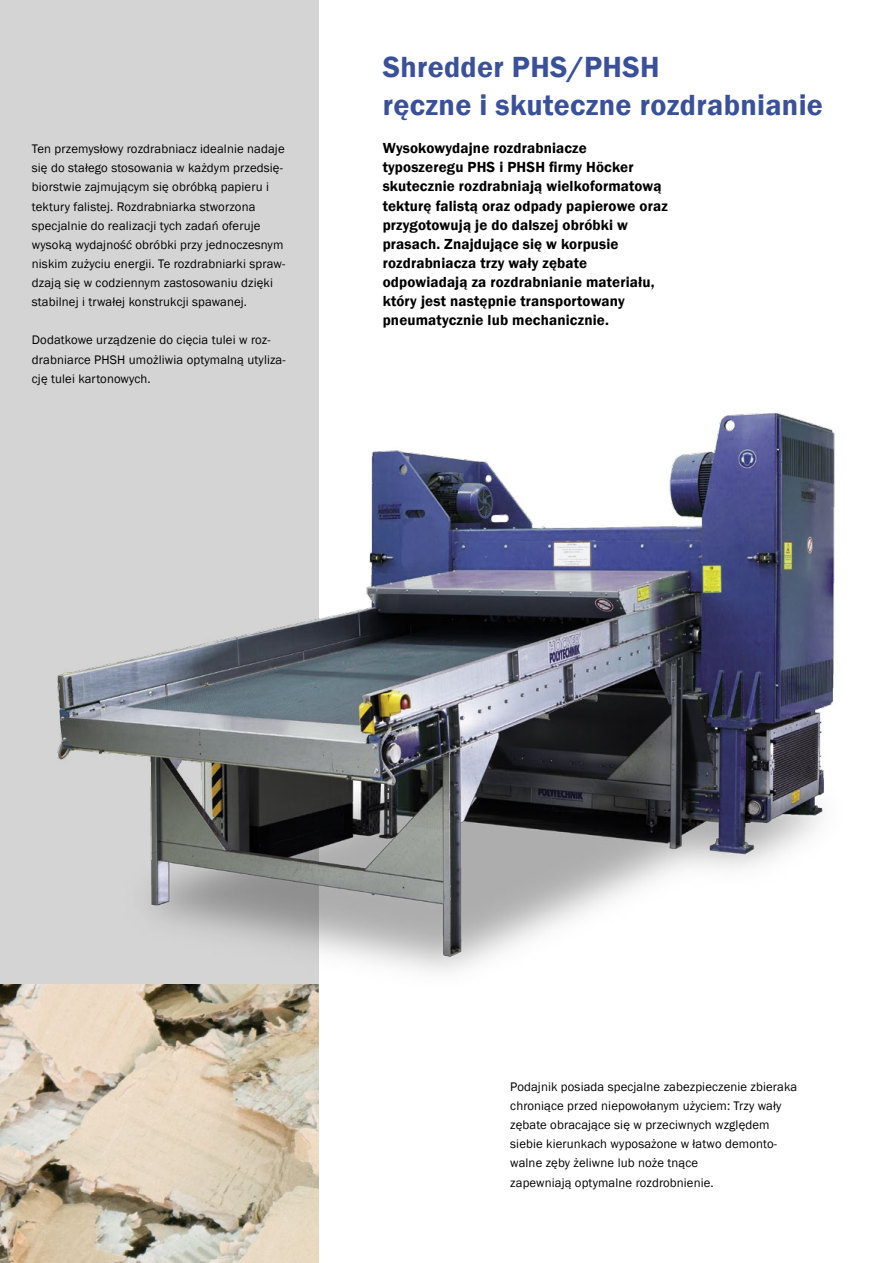
<style>
.page{position:relative;width:893px;height:1263px;background:#fff}
.page>*{position:absolute;margin:0;border:0;box-sizing:border-box;transform-origin:0 0}
.t1{font:600 30px/38.2px "Franklin Gothic";letter-spacing:.01em;color:#3a519a}
.t2{font:600 15px/19.2px "Franklin Gothic";letter-spacing:.01em;color:#000}
.t3{font:12.75px/19.2px "Franklin Gothic";letter-spacing:.01em;color:#000}
</style>
<div class="page">
<div style="left:0;top:0;width:319px;height:1263px;background:#d4d4d4"></div>
<img style="left:57px;top:413px;width:778px;height:559px">
<img style="left:0;top:984px;width:319px;height:279px">
<p class="t3" style="left:32px;top:139px;width:255px">Ten przemysłowy rozdrabniacz idealnie nadaje się do stałego stosowania w każdym przedsię&shy;biorstwie zajmującym się obróbką papieru i tektury falistej. Rozdrabniarka stworzona specjalnie do realizacji tych zadań oferuje wysoką wydajność obróbki przy jednoczesnym niskim zużyciu energii. Te rozdrabniarki spraw&shy;dzają się w codziennym zastosowaniu dzięki stabilnej i trwałej konstrukcji spawanej.</p>
<p class="t3" style="left:32px;top:331px;width:255px">Dodatkowe urządzenie do cięcia tulei w roz&shy;drabniarce PHSH umożliwia optymalną utyliza&shy;cję tulei kartonowych.</p>
<h1 class="t1" style="left:383px;top:48px;width:442px">Shredder PHS/PHSH<br>ręczne i skuteczne rozdrabnianie</h1>
<p class="t2" style="left:383px;top:139px;width:287px">Wysokowydajne rozdrabniacze typoszeregu PHS i PHSH firmy Höcker skutecznie rozdrabniają wielkoformatową tekturę falistą oraz odpady papierowe oraz przygotowują je do dalszej obróbki w prasach. Znajdujące się w korpusie rozdrabniacza trzy wały zębate odpowiadają za rozdrabnianie materiału, który jest następnie transportowany pneumatycznie lub mechanicznie.</p>
<p class="t3" style="left:510px;top:1077px;width:288px">Podajnik posiada specjalne zabezpieczenie zbieraka chroniące przed niepowołanym użyciem: Trzy wały zębate obracające się w przeciwnych względem siebie kierunkach wyposażone w łatwo demonto&shy;walne zęby żeliwne lub noże tnące<br>zapewniają optymalne rozdrobnienie.</p>
</div>
